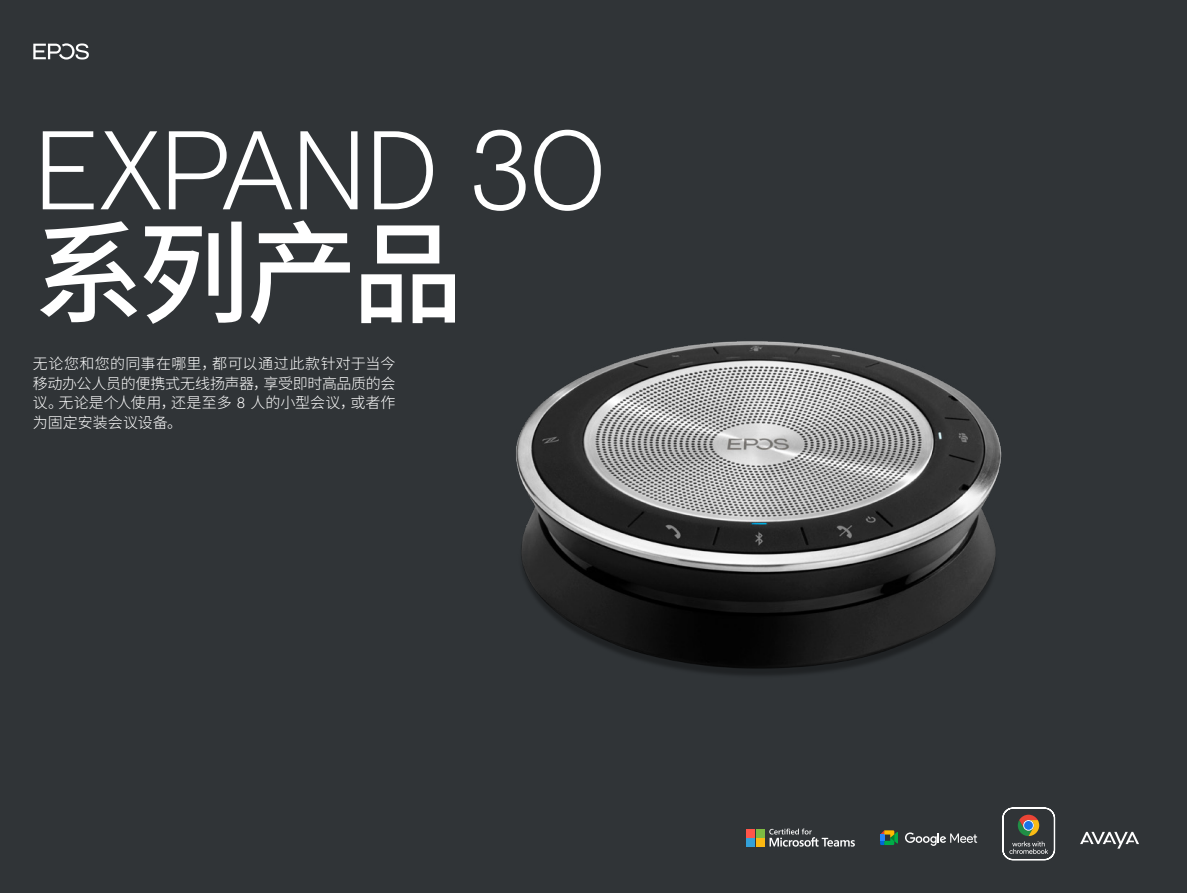
<style>
.page{position:relative;width:1187px;height:893px;background:#fff}
.page>*{position:absolute;margin:0;border:0;box-sizing:border-box;transform-origin:0 0}
.EPOS_headline_32_regular{font:300 111.45px "EPOS Basis";letter-spacing:-.025em;color:#fff}
.EPOS_headline_32_regular-2{font:500 111.45px "Noto Sans CJ Ksc";color:#fff}
.EPOS_bodytext{font:300 15px/19.5px "Noto Sans CJ Ksc";letter-spacing:-.005em;color:#fff;text-align:justify}
.s1{font-family:"EPOS Basis"}
</style>
<div class="page">
<div style="left:0;top:0;width:1186px;height:893px;background:#303437"></div>
<svg style="left:33px;top:43px;width:56px;height:17px"></svg>
<div style="left:746px;top:829px;width:9px;height:8px;background:#ff5549"></div>
<div style="left:756px;top:829px;width:8px;height:8px;background:#7dba42"></div>
<div style="left:746px;top:838px;width:9px;height:8px;background:#33a1d9"></div>
<div style="left:756px;top:838px;width:8px;height:8px;background:#fcb812"></div>
<svg style="left:769px;top:828px;width:85px;height:19px"></svg>
<img style="left:516px;top:341px;width:486px;height:334px">
<svg style="left:1002px;top:808px;width:52px;height:52px"></svg>
<svg style="left:1080px;top:832px;width:58px;height:17px"></svg>
<svg style="left:905px;top:832px;width:72px;height:14px"></svg>
<svg style="left:880px;top:830px;width:17px;height:15px"></svg>
<p class="EPOS_headline_32_regular" style="left:33px;top:105px;width:575px">EXPAND 30</p>
<p class="EPOS_headline_32_regular-2" style="left:33px;top:211px;width:432px">系列产品</p>
<p class="EPOS_bodytext" style="left:33px;top:354px;width:364px">无论您和您的同事在哪里，都可以通过此款针对于当今移动办公人员的便携式无线扬声器，享受即时高品质的会议。无论是个人使用，还是至多 <span class="s1">8</span> 人的小型会议，或者作为固定安装会议设备。</p>
</div>
